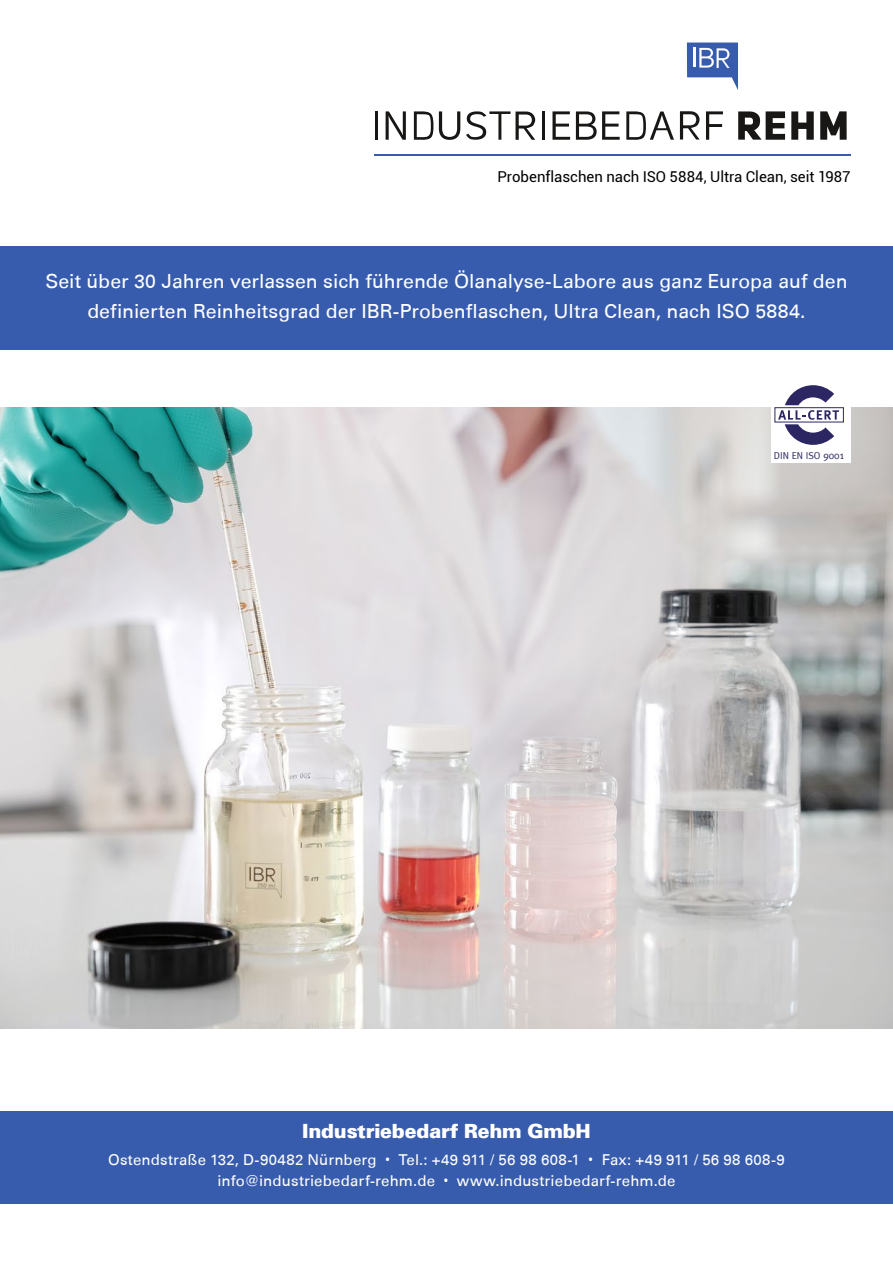
<style>
.page{position:relative;width:893px;height:1263px;background:#fff}
.page>*{position:absolute;margin:0;border:0;box-sizing:border-box;transform-origin:0 0}
.t1{font:19.5px/30px "Univers 55 Roman";color:#fff;text-align:center}
.t2{font:900 19.5px "Univers";letter-spacing:-.015em;color:#fff}
.t3{font:15px/21px "Univers 55 Roman";letter-spacing:.01em;color:#fff;text-align:center}
.t4{font:15px "Roboto";color:#000}
.t5{font:10.05px "Meta";color:#2b2860}
.s1{font-size:10.35px}
.s2{font-family:"Roboto"}
</style>
<div class="page">
<div style="left:0;top:1111px;width:893px;height:92px;background:#385cad"></div>
<img style="left:0;top:408px;width:893px;height:620px">
<div style="left:0;top:247px;width:893px;height:103px;background:#385cad"></div>
<div style="left:771px;top:385px;width:79px;height:78px;background:#fff"></div>
<svg style="left:778px;top:385px;width:61px;height:60px"></svg>
<hr style="left:375px;top:111px;width:2px;height:29px;background:#181716">
<hr style="left:542px;top:111px;width:2px;height:29px;background:#181716">
<svg style="left:386px;top:111px;width:20px;height:29px"></svg>
<svg style="left:414px;top:111px;width:19px;height:29px"></svg>
<svg style="left:439px;top:111px;width:21px;height:29px"></svg>
<svg style="left:466px;top:111px;width:44px;height:29px"></svg>
<svg style="left:516px;top:112px;width:19px;height:28px"></svg>
<svg style="left:680px;top:111px;width:20px;height:29px"></svg>
<svg style="left:552px;top:111px;width:18px;height:29px"></svg>
<svg style="left:576px;top:111px;width:44px;height:29px"></svg>
<svg style="left:626px;top:111px;width:48px;height:29px"></svg>
<svg style="left:706px;top:111px;width:17px;height:29px"></svg>
<svg style="left:738px;top:111px;width:47px;height:29px"></svg>
<svg style="left:791px;top:111px;width:23px;height:29px"></svg>
<svg style="left:820px;top:111px;width:27px;height:29px"></svg>
<hr style="left:374px;top:154px;width:476px;height:2px;background:#385cad">
<svg style="left:687px;top:43px;width:51px;height:47px"></svg>
<p class="t4" style="left:497px;top:167px;width:354px">Probenflaschen nach ISO 5884, Ultra Clean, seit 1987</p>
<p class="t1" style="left:45px;top:266px;width:804px">Seit über 30 Jahren verlassen sich führende Ölanalyse-Labore aus ganz Europa auf den definierten Reinheitsgrad der IBR-Probenflaschen, Ultra Clean, nach ISO 5884.</p>
<p class="t5" style="left:774px;top:450px;width:72px">DIN EN ISO <span class="s1">9001</span></p>
<p class="t2" style="left:302px;top:1118px;width:290px">Industriebedarf Rehm GmbH</p>
<p class="t3" style="left:108px;top:1149px;width:678px">Ostendstraße 132, D-90482 Nürnberg <span class="s2">•</span> Tel.: +49 911 / 56 98 608-1 <span class="s2">•</span> Fax: +49 911 / 56 98 608-9 info@industriebedarf-rehm.de <span class="s2">•</span> www.industriebedarf-rehm.de</p>
</div>
